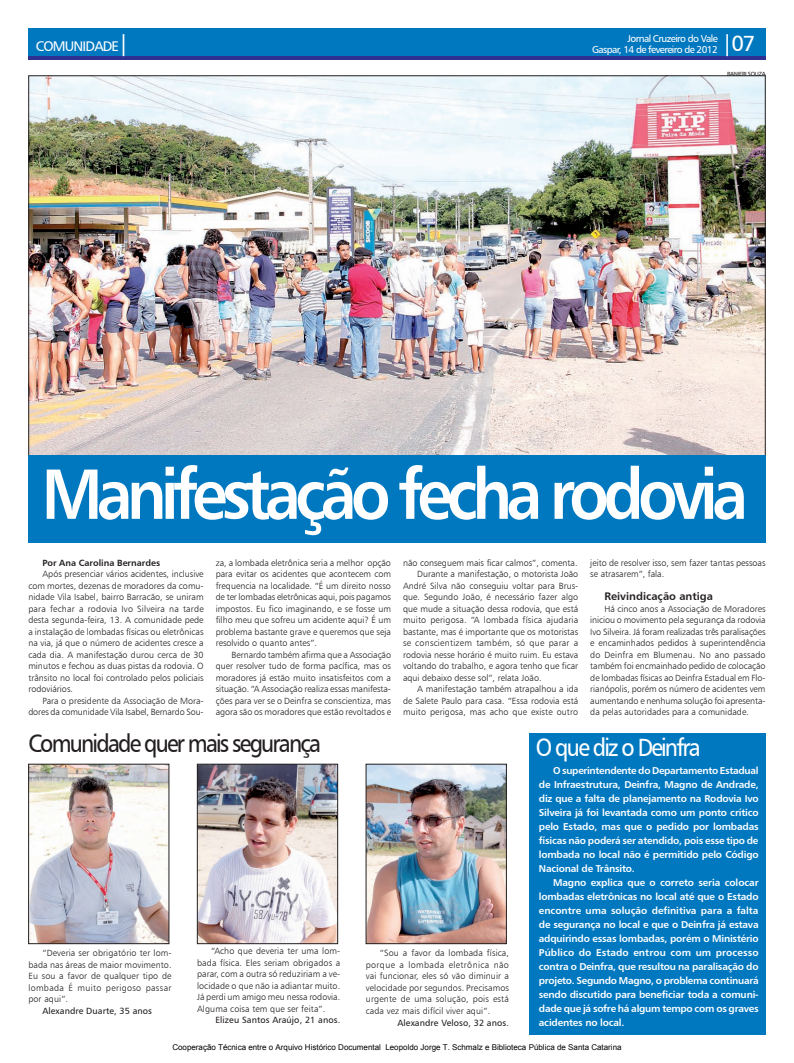
<style>
.page{position:relative;width:794px;height:1063px;background:#fff}
.page>*{position:absolute;margin:0;border:0;box-sizing:border-box;transform-origin:0 0}
.t1{font:71px "Humanist 777 BT Bold B";letter-spacing:-.09em;color:#fff;scale:.9 1}
.t2{font:25px "Humanist 777 BT Roman B";letter-spacing:-.08em;color:#231f20;scale:.9 1}
.t3{font:25px "Humanist 777 BT Roman B";letter-spacing:-.08em;color:#fff;scale:.9 1}
.t4{font:22px "Humanist 777 BT Roman B";color:#fff}
.t5{font:14px "Humanist 777 BT Roman B";letter-spacing:-.06em;color:#fff}
.t6{font:11px "Humanist 777 BT Bold B";color:#231f20}
.t7{font:10px/14px "Humanist 777 BT Bold B";letter-spacing:-.02em;color:#fff;text-align:justify}
.t8{font:10px/11px "Humanist 777 BT Roman B";letter-spacing:-.06em;color:#fff;text-align:right}
.t9{font:9px/11.5px "Humanist 777 BT Light B";color:#231f20;text-align:justify}
.t10{font:9px "Humanist 777 BT Roman B";letter-spacing:.01em;color:#231f20}
.t11{font:9px "Humanist 777 BT Light B";letter-spacing:.025em;color:#231f20}
.t12{font:9px "Humanist 777 BT Bold B";color:#231f20}
.t13{font:8px "Arial";color:#000}
.t14{font:6px "Humanist 777 BT Roman B";letter-spacing:-.05em;color:#231f20}
.s1{font-size:22px}
</style>
<div class="page">
<div style="left:529px;top:733px;width:236px;height:302px;background:#0078c0"></div>
<img style="left:30px;top:766px;width:137px;height:176px">
<div style="left:28px;top:764px;width:141px;height:180px;border:1px solid #231f20"></div>
<img style="left:199px;top:766px;width:137px;height:176px">
<div style="left:197px;top:764px;width:141px;height:180px;border:1px solid #231f20"></div>
<img style="left:368px;top:766px;width:136px;height:176px">
<div style="left:28px;top:28px;width:737px;height:29px;background:#0078c0"></div>
<hr style="left:28px;top:57px;width:737px;height:3px;background:#2e3092">
<img style="left:30px;top:77px;width:733px;height:378px">
<div style="left:28px;top:455px;width:737px;height:88px;background:#0078c0"></div>
<h3 class="t5" style="left:36px;top:38px;width:95px">COMUNIDADE<span class="s1">|</span></h3>
<h3 class="t4" style="left:721px;top:30px;width:35px">|07</h3>
<p class="t8" style="left:592px;top:33px;width:127px">Jornal Cruzeiro do Vale<br>Gaspar, 14 de fevereiro de 2012</p>
<p class="t14" style="left:727px;top:70px;width:40px">RANIERI SOUZA</p>
<h1 class="t1" style="left:42px;top:449px;width:786px">Manifestação fecha rodovia</h1>
<p class="t12" style="left:42px;top:557px;width:119px">Por Ana Carolina Bernardes</p>
<p class="t9" style="left:28px;top:568px;width:177px;text-indent:14px">Após presenciar vários acidentes, inclusive com mortes, dezenas de moradores da comu&shy;nidade Vila Isabel, bairro Barracão, se uniram para fechar a rodovia Ivo Silveira na tarde desta segunda-feira, 13. A comunidade pede a instalação de lombadas físicas ou eletrônicas na via, já que o número de acidentes cresce a cada dia. A manifestação durou cerca de 30 minutos e fechou as duas pistas da rodovia. O trânsito no local foi controlado pelos policiais rodoviários.</p>
<p class="t9" style="left:28px;top:695px;width:177px;text-align:right">Para o presidente da Associação de Mora&shy;dores da comunidade Vila Isabel, Bernardo Sou-</p>
<p class="t9" style="left:216px;top:557px;width:177px">za, a lombada eletrônica seria a melhor opção para evitar os acidentes que acontecem com frequencia na localidade. “É um direito nosso de ter lombadas eletrônicas aqui, pois pagamos impostos. Eu fico imaginando, e se fosse um filho meu que sofreu um acidente aqui? É um problema bastante grave e queremos que seja resolvido o quanto antes”.</p>
<p class="t9" style="left:216px;top:649px;width:177px;text-indent:16px">Bernardo também afirma que a Associação quer resolver tudo de forma pacífica, mas os moradores já estão muito insatisfeitos com a situação. “A Associação realiza essas manifesta&shy;ções para ver se o Deinfra se conscientiza, mas agora são os moradores que estão revoltados e</p>
<p class="t9" style="left:403px;top:557px;width:176px">não conseguem mais ficar calmos”, comenta.</p>
<p class="t9" style="left:417px;top:568px;width:163px">Durante a manifestação, o motorista João</p>
<p class="t9" style="left:403px;top:580px;width:177px">André Silva não conseguiu voltar para Brus-</p>
<p class="t9" style="left:403px;top:591px;width:177px">que. Segundo João, é necessário fazer algo</p>
<p class="t9" style="left:403px;top:603px;width:177px">que mude a situação dessa rodovia, que está</p>
<p class="t9" style="left:403px;top:614px;width:177px">muito perigosa. “A lombada física ajudaria</p>
<p class="t9" style="left:403px;top:626px;width:177px">bastante, mas é importante que os motoristas</p>
<p class="t11" style="left:403px;top:637px;width:177px">se conscientizem também, só que parar a</p>
<p class="t9" style="left:403px;top:649px;width:177px">rodovia nesse horário é muito ruim. Eu estava</p>
<p class="t9" style="left:403px;top:660px;width:177px">voltando do trabalho, e agora tenho que ficar</p>
<p class="t9" style="left:403px;top:672px;width:140px">aqui debaixo desse sol”, relata João.</p>
<p class="t9" style="left:417px;top:683px;width:163px">A manifestação também atrapalhou a ida</p>
<p class="t9" style="left:403px;top:695px;width:177px">de Salete Paulo para casa. “Essa rodovia está</p>
<p class="t9" style="left:403px;top:706px;width:177px">muito perigosa, mas acho que existe outro</p>
<p class="t9" style="left:590px;top:557px;width:177px">jeito de resolver isso, sem fazer tantas pessoas se atrasarem”, fala.</p>
<p class="t6" style="left:604px;top:589px;width:110px">Reivindicação antiga</p>
<p class="t9" style="left:590px;top:602px;width:177px;text-indent:14px">Há cinco anos a Associação de Moradores iniciou o movimento pela segurança da rodovia Ivo Silveira. Já foram realizadas três paralisações e encaminhados pedidos à superintendência do Deinfra em Blumenau. No ano passado também foi encmainhado pedido de colocação de lombadas físicas ao Deinfra Estadual em Flo&shy;rianópolis, porém os número de acidentes vem aumentando e nenhuma solução foi apresenta&shy;da pelas autoridades para a comunidade.</p>
<h2 class="t2" style="left:28px;top:728px;width:327px">Comunidade quer mais segurança</h2>
<h2 class="t3" style="left:536px;top:732px;width:184px">O que diz o Deinfra</h2>
<p class="t9" style="left:28px;top:947px;width:145px;text-indent:14px">“Deveria ser obrigatório ter lom&shy;bada nas áreas de maior movimento.<br>Eu sou a favor de qualquer tipo de lombada É muito perigoso passar por aqui”.</p>
<p class="t10" style="left:43px;top:1005px;width:111px">Alexandre Duarte, 35 anos</p>
<p class="t9" style="left:197px;top:945px;width:145px;text-indent:14px">“Acho que deveria ter uma lom&shy;bada física. Eles seriam obrigados a parar, com a outra só reduziriam a ve&shy;locidade o que não ia adiantar muito.<br>Já perdi um amigo meu nessa rodovia.<br>Alguma coisa tem que ser feita”.</p>
<p class="t10" style="left:215px;top:1014px;width:126px">Elizeu Santos Araújo, 21 anos.</p>
<p class="t9" style="left:366px;top:947px;width:145px;text-indent:14px">“Sou a favor da lombada física, porque a lombada eletrônica não vai funcionar, eles só vão diminuir a velocidade por segundos. Precisamos urgente de uma solução, pois está cada vez mais difícil viver aqui”.</p>
<p class="t10" style="left:397px;top:1017px;width:113px">Alexandre Veloso, 32 anos.</p>
<p class="t7" style="left:539px;top:764px;width:221px;text-indent:14px">O superintendente do Departamento Estadual de Infraestrutura, Deinfra, Magno de Andrade, diz que a falta de planejamento na Rodovia Ivo Silveira já foi levantada como um ponto crítico pelo Estado, mas que o pedido por lombadas físicas não poderá ser atendido, pois esse tipo de lombada no local não é permitido pelo Código Nacional de Trânsito.</p>
<p class="t7" style="left:539px;top:876px;width:221px;text-indent:14px">Magno explica que o correto seria colocar lombadas eletrônicas no local até que o Estado encontre uma solução definitiva para a falta de segurança no local e que o Deinfra já estava adquirindo essas lombadas, porém o Ministério Público do Estado entrou com um processo contra o Deinfra, que resultou na paralisação do projeto. Segundo Magno, o problema continuará sendo discutido para beneficiar toda a comuni&shy;dade que já sofre há algum tempo com os graves acidentes no local.</p>
<p class="t13" style="left:172px;top:1042px;width:451px">Cooperação Técnica entre o Arquivo Histórico Documental Leopoldo Jorge T. Schmalz e Biblioteca Pública de Santa Catarina</p>
</div>
